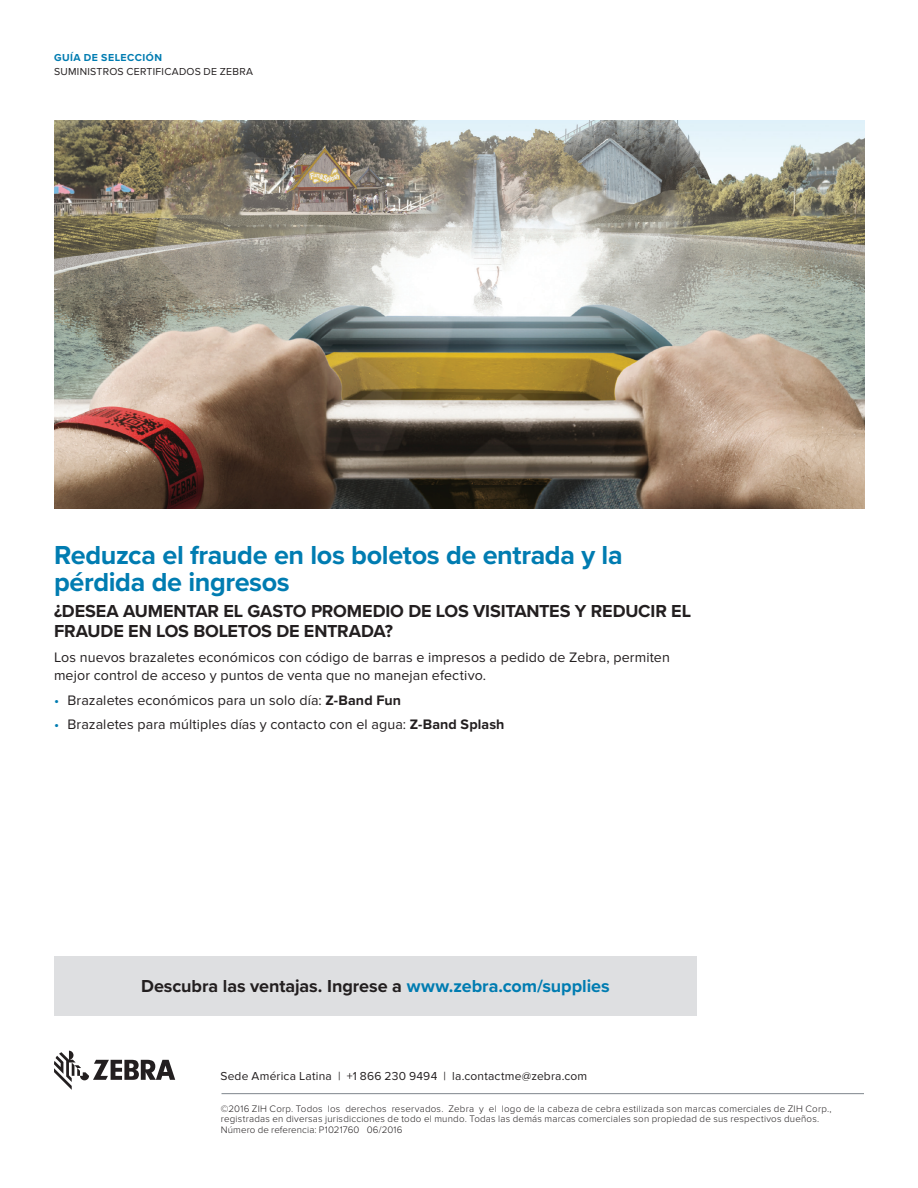
<style>
.page{position:relative;width:918px;height:1188px;background:#fff}
.page>*{position:absolute;margin:0;border:0;box-sizing:border-box;transform-origin:0 0}
.Headline-1{font:700 27px/27px "Proxima Nova";letter-spacing:-.015em;color:#007cb1}
.Subhead{font:700 18px/20.2px "Proxima Nova";letter-spacing:-.005em;color:#231f20}
.Subhead-2{font:14.25px/18px "Proxima Nova";letter-spacing:.01em;color:#231f20}
.t1{font:12px "Proxima Nova";letter-spacing:.015em;color:#231f20}
.t2{font:10.5px "Proxima Nova";letter-spacing:.025em;color:#231f20}
.t3{font:700 10.5px "Proxima Nova";letter-spacing:.045em;color:#007cb1}
.t4{font:300 9.75px/10.5px "Proxima Nova";letter-spacing:.02em;color:#231f20}
.s1{color:#007cb1}
.s2{font-weight:700}
</style>
<div class="page">
<img style="left:54px;top:120px;width:810px;height:388px">
<svg style="left:54px;top:1051px;width:121px;height:39px"></svg>
<hr style="left:222px;top:1093px;width:642px;height:1px;background:#7e868d">
<div style="left:54px;top:956px;width:642px;height:60px;background:#dedfe1"></div>
<p class="t3" style="left:54px;top:50px;width:110px">GUÍA DE SELECCIÓN</p>
<p class="t2" style="left:54px;top:66px;width:201px">SUMINISTROS CERTIFICADOS DE ZEBRA</p>
<p class="Headline-1" style="left:54px;top:541px;width:570px">Reduzca el fraude en los boletos de entrada y la pérdida de ingresos</p>
<p class="Subhead" style="left:54px;top:600px;width:639px">¿DESEA AUMENTAR EL GASTO PROMEDIO DE LOS VISITANTES Y REDUCIR EL<br>FRAUDE EN LOS BOLETOS DE ENTRADA?</p>
<p class="Subhead-2" style="left:54px;top:649px;width:617px">Los nuevos brazaletes económicos con código de barras e impresos a pedido de Zebra, permiten mejor control de acceso y puntos de venta que no manejan efectivo.</p>
<p class="Subhead-2" style="left:54px;top:691px;width:348px"><span class="s1">•</span> Brazaletes económicos para un solo día: <span class="s2">Z-Band Fun</span></p>
<p class="Subhead-2" style="left:54px;top:716px;width:452px"><span class="s1">•</span> Brazaletes para múltiples días y contacto con el agua: <span class="s2">Z-Band Splash</span></p>
<h2 class="Subhead" style="left:141px;top:976px;width:470px">Descubra las ventajas. Ingrese a <span class="s1">www.zebra.com/supplies</span></h2>
<p class="t1" style="left:220px;top:1069px;width:368px">Sede América Latina | +1 866 230 9494 | la.contactme@zebra.com</p>
<p class="t4" style="left:221px;top:1104px;width:612px">©2016 ZIH Corp. Todos los derechos reservados. Zebra y el logo de la cabeza de cebra estilizada son marcas comerciales de ZIH Corp., registradas en diversas jurisdicciones de todo el mundo. Todas las demás marcas comerciales son propiedad de sus respectivos dueños.<br>Número de referencia: P1021760 06/2016</p>
</div>
